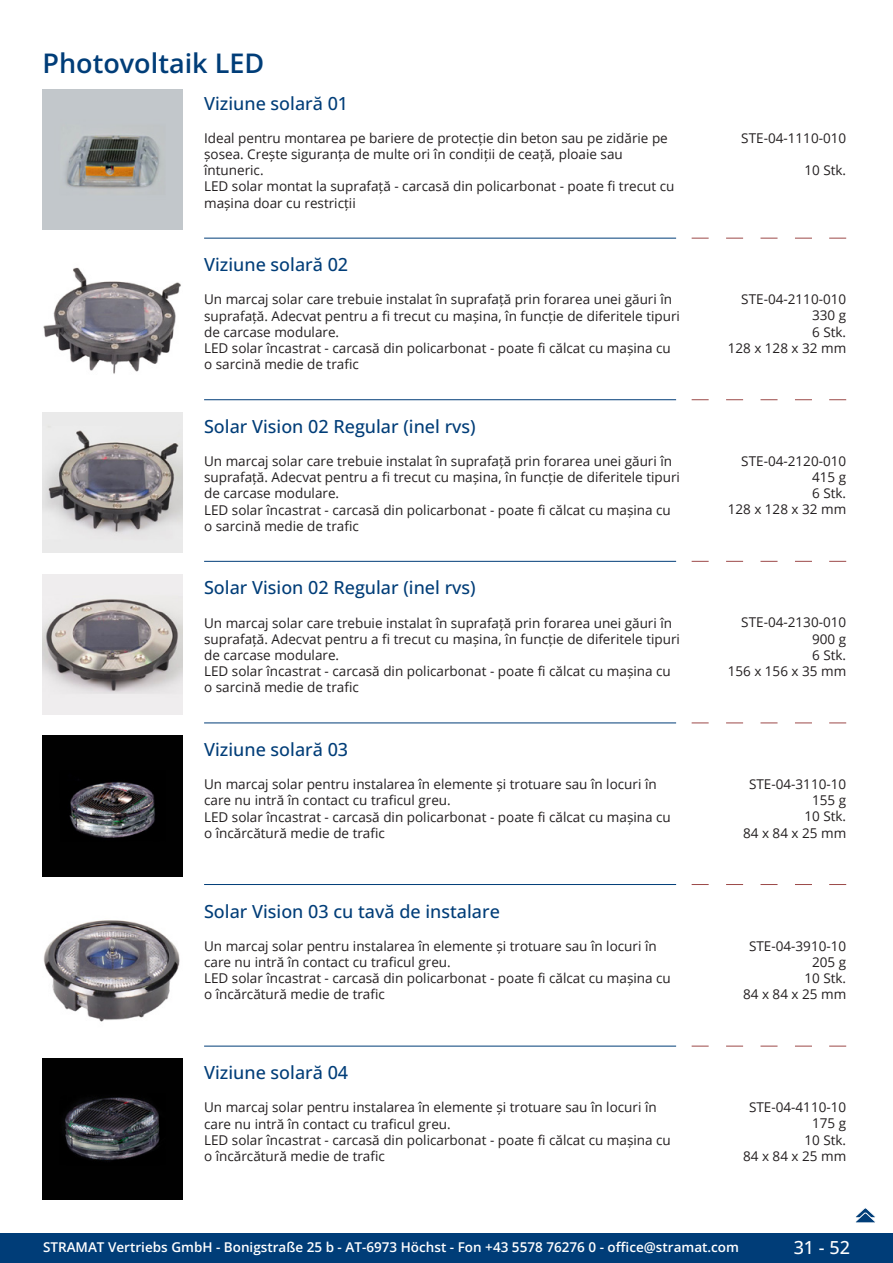
<style>
.page{position:relative;width:893px;height:1263px;background:#fff}
.page>*{position:absolute;margin:0;border:0;box-sizing:border-box;transform-origin:0 0}
.GruppeName{font:600 27px "Open Sans";color:#003d78}
.ArtikelName{font:500 18px "Open Sans";color:#003d78}
.t1{font:500 18px "Open Sans";color:#fff}
.Beschreibung{font:13.5px/16.2px "Open Sans";color:#231f20}
.ArtikelNummer{font:13.5px "Open Sans";color:#231f20}
.t2{font:600 13.5px "Open Sans";color:#fff}
</style>
<div class="page">
<div style="left:0;top:1233px;width:893px;height:30px;background:#003d78"></div>
<img style="left:43px;top:89px;width:140px;height:141px">
<img style="left:43px;top:267px;width:138px;height:107px">
<svg style="left:692px;top:238px;width:17px;height:1px"></svg>
<svg style="left:726px;top:238px;width:17px;height:1px"></svg>
<svg style="left:760px;top:238px;width:17px;height:1px"></svg>
<svg style="left:795px;top:238px;width:17px;height:1px"></svg>
<svg style="left:829px;top:238px;width:17px;height:1px"></svg>
<hr style="left:204px;top:238px;width:472px;height:1px;background:#003d78">
<img style="left:43px;top:412px;width:140px;height:141px">
<svg style="left:692px;top:399px;width:17px;height:1px"></svg>
<svg style="left:726px;top:399px;width:17px;height:1px"></svg>
<svg style="left:760px;top:399px;width:17px;height:1px"></svg>
<svg style="left:795px;top:399px;width:17px;height:1px"></svg>
<svg style="left:829px;top:399px;width:17px;height:1px"></svg>
<hr style="left:204px;top:399px;width:472px;height:1px;background:#003d78">
<img style="left:43px;top:574px;width:140px;height:140px">
<svg style="left:692px;top:561px;width:17px;height:1px"></svg>
<svg style="left:726px;top:561px;width:17px;height:1px"></svg>
<svg style="left:760px;top:561px;width:17px;height:1px"></svg>
<svg style="left:795px;top:561px;width:17px;height:1px"></svg>
<svg style="left:829px;top:561px;width:17px;height:1px"></svg>
<hr style="left:204px;top:561px;width:472px;height:1px;background:#003d78">
<img style="left:43px;top:736px;width:140px;height:140px">
<svg style="left:692px;top:723px;width:17px;height:1px"></svg>
<svg style="left:726px;top:723px;width:17px;height:1px"></svg>
<svg style="left:760px;top:723px;width:17px;height:1px"></svg>
<svg style="left:795px;top:723px;width:17px;height:1px"></svg>
<svg style="left:829px;top:723px;width:17px;height:1px"></svg>
<hr style="left:204px;top:723px;width:472px;height:1px;background:#003d78">
<img style="left:43px;top:920px;width:137px;height:102px">
<svg style="left:692px;top:884px;width:17px;height:1px"></svg>
<svg style="left:726px;top:884px;width:17px;height:1px"></svg>
<svg style="left:760px;top:884px;width:17px;height:1px"></svg>
<svg style="left:795px;top:884px;width:17px;height:1px"></svg>
<svg style="left:829px;top:884px;width:17px;height:1px"></svg>
<hr style="left:204px;top:884px;width:472px;height:1px;background:#003d78">
<img style="left:43px;top:1059px;width:140px;height:140px">
<svg style="left:692px;top:1046px;width:17px;height:1px"></svg>
<svg style="left:726px;top:1046px;width:17px;height:1px"></svg>
<svg style="left:760px;top:1046px;width:17px;height:1px"></svg>
<svg style="left:795px;top:1046px;width:17px;height:1px"></svg>
<svg style="left:829px;top:1046px;width:17px;height:1px"></svg>
<hr style="left:204px;top:1046px;width:472px;height:1px;background:#003d78">
<svg style="left:855px;top:1208px;width:21px;height:15px"></svg>
<p class="GruppeName" style="left:43px;top:44px;width:223px">Photovoltaik LED</p>
<p class="ArtikelName" style="left:204px;top:91px;width:146px">Viziune solară 01</p>
<p class="Beschreibung" style="left:204px;top:129px;width:472px">Ideal pentru montarea pe bariere de protecție din beton sau pe zidărie pe șosea. Crește siguranța de multe ori în condiții de ceață, ploaie sau întuneric.<br>LED solar montat la suprafață - carcasă din policarbonat - poate fi trecut cu mașina doar cu restricții</p>
<p class="ArtikelNummer" style="left:741px;top:128px;width:106px">STE-04-1110-010</p>
<p class="ArtikelNummer" style="left:804px;top:161px;width:43px">10 Stk.</p>
<p class="ArtikelName" style="left:204px;top:252px;width:146px">Viziune solară 02</p>
<p class="Beschreibung" style="left:204px;top:291px;width:477px">Un marcaj solar care trebuie instalat în suprafață prin forarea unei găuri în suprafață. Adecvat pentru a fi trecut cu mașina, în funcție de diferitele tipuri de carcase modulare.<br>LED solar încastrat - carcasă din policarbonat - poate fi călcat cu mașina cu o sarcină medie de trafic</p>
<p class="ArtikelNummer" style="left:741px;top:290px;width:106px">STE-04-2110-010</p>
<p class="ArtikelNummer" style="left:812px;top:306px;width:36px">330 g</p>
<p class="ArtikelNummer" style="left:812px;top:322px;width:36px">6 Stk.</p>
<p class="ArtikelNummer" style="left:728px;top:339px;width:120px">128 x 128 x 32 mm</p>
<p class="ArtikelName" style="left:204px;top:414px;width:273px">Solar Vision 02 Regular (inel rvs)</p>
<p class="Beschreibung" style="left:204px;top:453px;width:477px">Un marcaj solar care trebuie instalat în suprafață prin forarea unei găuri în suprafață. Adecvat pentru a fi trecut cu mașina, în funcție de diferitele tipuri de carcase modulare.<br>LED solar încastrat - carcasă din policarbonat - poate fi călcat cu mașina cu o sarcină medie de trafic</p>
<p class="ArtikelNummer" style="left:741px;top:452px;width:106px">STE-04-2120-010</p>
<p class="ArtikelNummer" style="left:812px;top:468px;width:36px">415 g</p>
<p class="ArtikelNummer" style="left:812px;top:484px;width:36px">6 Stk.</p>
<p class="ArtikelNummer" style="left:728px;top:500px;width:120px">128 x 128 x 32 mm</p>
<p class="ArtikelName" style="left:204px;top:575px;width:273px">Solar Vision 02 Regular (inel rvs)</p>
<p class="Beschreibung" style="left:204px;top:614px;width:477px">Un marcaj solar care trebuie instalat în suprafață prin forarea unei găuri în suprafață. Adecvat pentru a fi trecut cu mașina, în funcție de diferitele tipuri de carcase modulare.<br>LED solar încastrat - carcasă din policarbonat - poate fi călcat cu mașina cu o sarcină medie de trafic</p>
<p class="ArtikelNummer" style="left:741px;top:613px;width:106px">STE-04-2130-010</p>
<p class="ArtikelNummer" style="left:812px;top:629px;width:36px">900 g</p>
<p class="ArtikelNummer" style="left:812px;top:646px;width:36px">6 Stk.</p>
<p class="ArtikelNummer" style="left:728px;top:662px;width:120px">156 x 156 x 35 mm</p>
<p class="ArtikelName" style="left:204px;top:737px;width:146px">Viziune solară 03</p>
<p class="Beschreibung" style="left:204px;top:776px;width:468px">Un marcaj solar pentru instalarea în elemente și trotuare sau în locuri în care nu intră în contact cu traficul greu.<br>LED solar încastrat - carcasă din policarbonat - poate fi călcat cu mașina cu o încărcătură medie de trafic</p>
<p class="ArtikelNummer" style="left:749px;top:775px;width:99px">STE-04-3110-10</p>
<p class="ArtikelNummer" style="left:812px;top:791px;width:36px">155 g</p>
<p class="ArtikelNummer" style="left:804px;top:807px;width:43px">10 Stk.</p>
<p class="ArtikelNummer" style="left:743px;top:823px;width:105px">84 x 84 x 25 mm</p>
<p class="ArtikelName" style="left:204px;top:899px;width:297px">Solar Vision 03 cu tavă de instalare</p>
<p class="Beschreibung" style="left:204px;top:937px;width:468px">Un marcaj solar pentru instalarea în elemente și trotuare sau în locuri în care nu intră în contact cu traficul greu.<br>LED solar încastrat - carcasă din policarbonat - poate fi călcat cu mașina cu o încărcătură medie de trafic</p>
<p class="ArtikelNummer" style="left:749px;top:936px;width:99px">STE-04-3910-10</p>
<p class="ArtikelNummer" style="left:812px;top:953px;width:36px">205 g</p>
<p class="ArtikelNummer" style="left:804px;top:969px;width:43px">10 Stk.</p>
<p class="ArtikelNummer" style="left:743px;top:985px;width:105px">84 x 84 x 25 mm</p>
<p class="ArtikelName" style="left:204px;top:1060px;width:146px">Viziune solară 04</p>
<p class="Beschreibung" style="left:204px;top:1099px;width:468px">Un marcaj solar pentru instalarea în elemente și trotuare sau în locuri în care nu intră în contact cu traficul greu.<br>LED solar încastrat - carcasă din policarbonat - poate fi călcat cu mașina cu o încărcătură medie de trafic</p>
<p class="ArtikelNummer" style="left:749px;top:1098px;width:99px">STE-04-4110-10</p>
<p class="ArtikelNummer" style="left:812px;top:1114px;width:36px">175 g</p>
<p class="ArtikelNummer" style="left:804px;top:1130px;width:43px">10 Stk.</p>
<p class="ArtikelNummer" style="left:743px;top:1147px;width:105px">84 x 84 x 25 mm</p>
<p class="t2" style="left:43px;top:1238px;width:698px">STRAMAT Vertriebs GmbH - Bonigstraße 25 b - AT-6973 Höchst - Fon +43 5578 76276 0 - office@stramat.com</p>
<h2 class="t1" style="left:794px;top:1234px;width:58px">31 - 52</h2>
</div>
